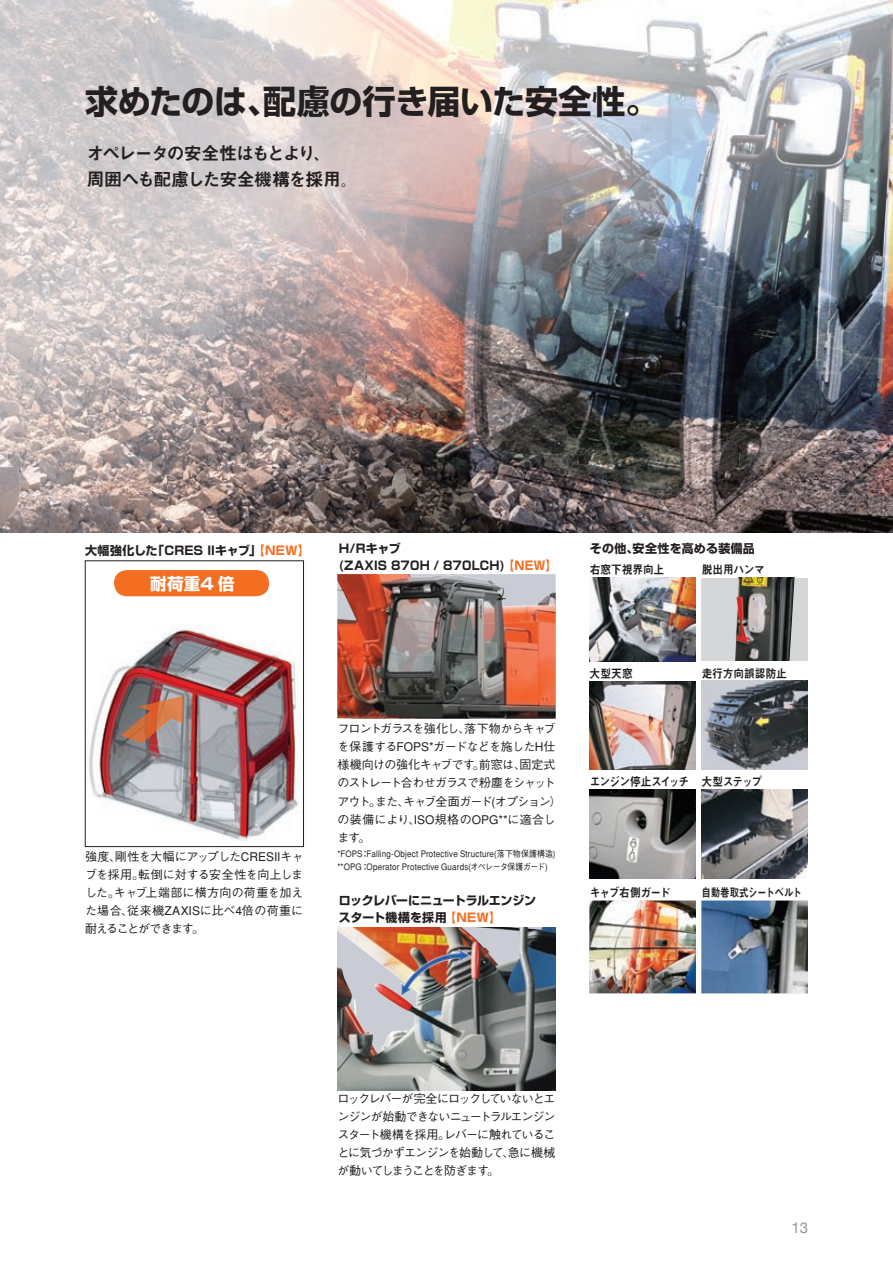
<style>
.page{position:relative;width:893px;height:1263px;background:#fff}
.page>*{position:absolute;margin:0;border:0;box-sizing:border-box;transform-origin:0 0}
.t1{font:700 33px "Shin Go";letter-spacing:-.01em;color:#231f20}
.t2{font:18px/25.5px "Midashi Go MB31";letter-spacing:-.085em;color:#231f20}
.t3{font:700 16.5px "Shin Go";color:#fff}
.t4{font:15px "Helvetica Neue";color:#939598}
.t5{font:500 12px/18px "Gothic BBB";letter-spacing:-.05em;color:#231f20;text-align:justify}
.t6{font:700 12px/16.5px "Shin Go";letter-spacing:.01em;color:#231f20}
.t7{font:700 12px/16.5px "Shin Go";letter-spacing:-.02em;color:#231f20}
.t8{font:12px "Midashi Go MB31";letter-spacing:-.03em;color:#231f20;scale:.9 1}
.t9{font:12px "Midashi Go MB31";letter-spacing:-.03em;color:#231f20;scale:.8 1}
.t10{font:12px "Midashi Go MB31";letter-spacing:-.085em;color:#231f20;scale:.9 1}
.t11{font:12px "Midashi Go MB31";letter-spacing:-.01em;color:#231f20;scale:.9 1}
.t12{font:12px "Midashi Go MB31";letter-spacing:-.07em;color:#231f20;scale:.9 1}
.t13{font:500 9px/13.5px "Gothic BBB";letter-spacing:.02em;color:#231f20;scale:.89 1}
.s1{color:#f36e21}
</style>
<div class="page">
<img style="left:0;top:0;width:893px;height:533px">
<img style="left:337px;top:574px;width:219px;height:145px">
<div style="left:702px;top:578px;width:106px;height:83px;background:#d5d6d8"></div>
<img style="left:735px;top:578px;width:60px;height:83px">
<img style="left:590px;top:681px;width:106px;height:89px">
<img style="left:702px;top:681px;width:106px;height:89px">
<img style="left:590px;top:790px;width:106px;height:89px">
<img style="left:589px;top:900px;width:107px;height:93px">
<img style="left:590px;top:577px;width:106px;height:84px">
<img style="left:702px;top:790px;width:106px;height:89px">
<img style="left:701px;top:900px;width:107px;height:93px">
<img style="left:89px;top:625px;width:210px;height:216px">
<div style="left:85px;top:561px;width:219px;height:286px;border:1px solid #231f20"></div>
<img style="left:337px;top:927px;width:219px;height:163px">
<svg style="left:118px;top:696px;width:68px;height:48px;background:#a57765"></svg>
<div style="left:114px;top:570px;width:155px;height:26px;background:#f36e21;border-radius:13px"></div>
<h1 class="t1" style="left:85px;top:79px;width:575px">求めたのは、配慮の行き届いた安全性。</h1>
<h2 class="t2" style="left:87px;top:141px;width:273px">オペレータの安全性はもとより、<br>周囲へも配慮した安全機構を採用。</h2>
<p class="t6" style="left:85px;top:541px;width:226px">大幅強化した「CRES IIキャブ」<span class="s1">【NEW】</span></p>
<h3 class="t3" style="left:150px;top:572px;width:86px">耐荷重4 倍</h3>
<p class="t5" style="left:85px;top:848px;width:220px">強度、剛性を大幅にアップしたCRESIIキャブを採用。転倒に対する安全性を向上しました。キャブ上端部に横方向の荷重を加えた場合、従来機ZAXISに比べ4倍の荷重に耐えることができます。</p>
<p class="t6" style="left:339px;top:540px;width:219px">H/Rキャブ<br>(ZAXIS 870H / 870LCH) <span class="s1">【NEW】</span></p>
<p class="t6" style="left:590px;top:540px;width:167px">その他、安全性を高める装備品</p>
<p class="t8" style="left:702px;top:563px;width:71px">脱出用ハンマ</p>
<p class="t8" style="left:590px;top:562px;width:84px">右窓下視界向上</p>
<p class="t5" style="left:337px;top:720px;width:226px;text-align:left">フロントガラスを強化し、落下物からキャブを保護するFOPS*ガードなどを施したH仕様機向けの強化キャブです。前窓は、固定式のストレート合わせガラスで粉塵をシャットアウト。また、キャブ全面ガード(オプション）の装備により、ISO規格のOPG**に適合します。</p>
<p class="t13" style="left:337px;top:847px;width:247px">*FOPS：Falling-Object Protective Structure(落下物保護構造) **OPG：Operator Protective Guards(オペレータ保護ガード)</p>
<p class="t7" style="left:339px;top:892px;width:199px">ロックレバーにニュートラルエンジンスタート機構を採用 <span class="s1">【NEW】</span></p>
<p class="t8" style="left:590px;top:666px;width:50px">大型天窓</p>
<p class="t11" style="left:702px;top:666px;width:96px">走行方向誤認防止</p>
<p class="t10" style="left:590px;top:774px;width:112px">エンジン停止スイッチ</p>
<p class="t8" style="left:702px;top:774px;width:69px">大型ステップ</p>
<p class="t12" style="left:590px;top:886px;width:91px">キャブ右側ガード</p>
<p class="t9" style="left:702px;top:886px;width:127px">自動巻取式シートベルト</p>
<p class="t5" style="left:337px;top:1090px;width:220px">ロックレバーが完全にロックしていないとエンジンが始動できないニュートラルエンジンスタート機構を採用。レバーに触れていることに気づかずエンジンを始動して、急に機械が動いてしまうことを防ぎます。</p>
<p class="t4" style="left:792px;top:1219px;width:17px">13</p>
</div>
